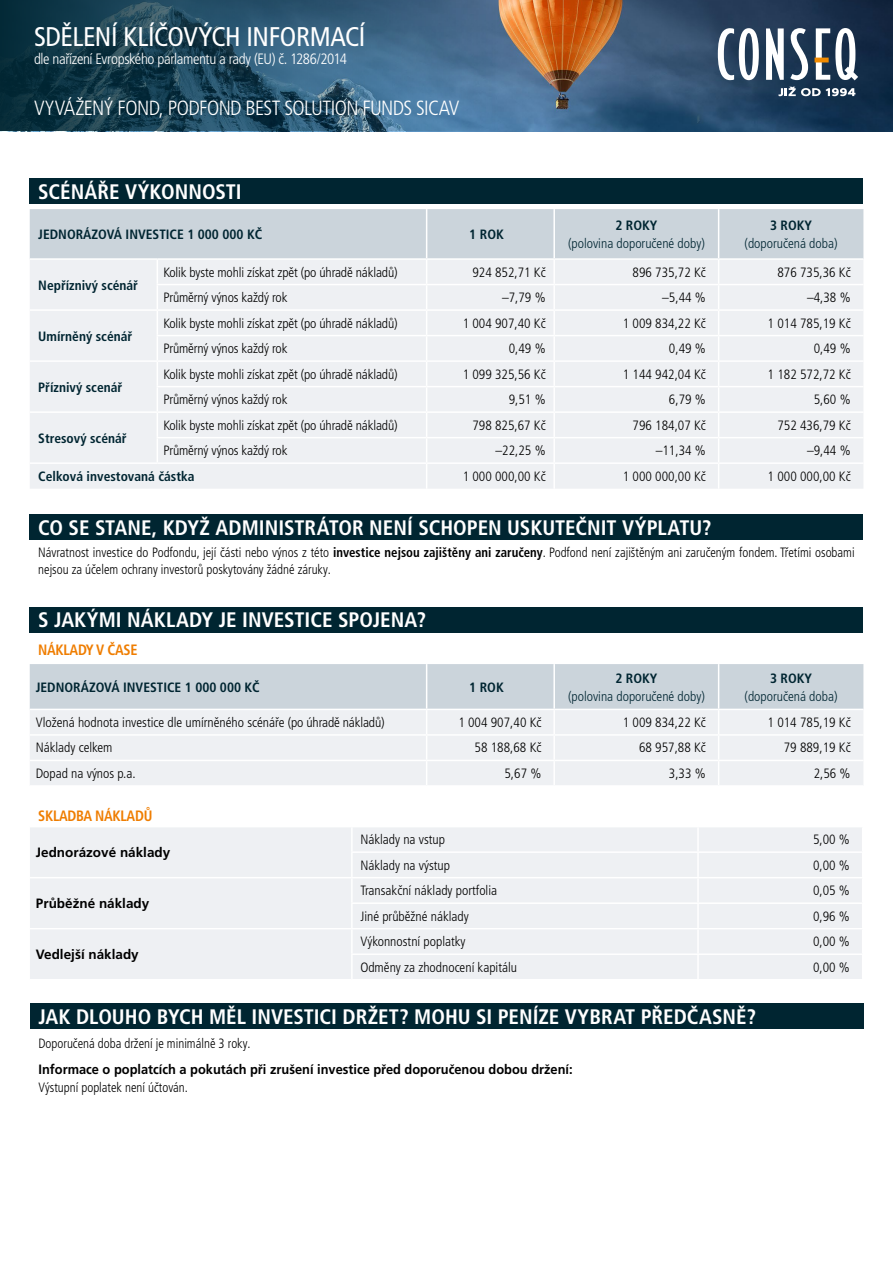
<style>
.page{position:relative;width:893px;height:1263px;background:#fff}
.page>*{position:absolute;margin:0;border:0;box-sizing:border-box;transform-origin:0 0}
.t1{font:condensed 27px "Frutiger LT Pro";letter-spacing:-.015em;color:#fff}
.t2{font:700 condensed 21px "Frutiger LT Pro";color:#fff}
.t3{font:300 condensed 20.55px "Frutiger LT Pro";letter-spacing:-.03em;color:#fff}
.t4{font:300 condensed 15px "Frutiger LT Pro";letter-spacing:-.025em;color:#fff}
.t5{font:700 condensed 15px "Frutiger LT Pro";letter-spacing:-.02em;color:#ef7d00;scale:.95 1}
.t6{font:300 condensed 13.5px "Frutiger LT Pro";color:#000}
.t7{font:300 condensed 13.5px/16.5px "Frutiger LT Pro";color:#000;scale:.95 1}
.t8{font:700 condensed 13.5px "Frutiger LT Pro";color:#002531}
.t9{font:300 condensed 13.5px "Frutiger LT Pro";color:#002531}
.t10{font:700 13.5px "Frutiger LT Pro";color:#000;scale:.95 1}
.t11{font:700 13.5px "Frutiger LT Pro";color:#000}
.s1{font-weight:700}
</style>
<div class="page">
<img style="left:496px;top:0;width:397px;height:131px">
<svg style="left:0;top:0;width:496px;height:131px;background:#285069"></svg>
<svg style="left:718px;top:28px;width:41px;height:52px"></svg>
<svg style="left:766px;top:28px;width:18px;height:52px"></svg>
<svg style="left:790px;top:28px;width:18px;height:52px"></svg>
<svg style="left:816px;top:28px;width:42px;height:52px"></svg>
<hr style="left:814px;top:58px;width:15px;height:4px;background:#f18a00">
<svg style="left:779px;top:87px;width:76px;height:9px"></svg>
<div style="left:30px;top:179px;width:833px;height:25px;background:#002531"></div>
<svg style="left:30px;top:209px;width:833px;height:280px;background:#e8ebef"></svg>
<hr style="left:426px;top:209px;width:1px;height:49px;background:#fff">
<hr style="left:553px;top:209px;width:2px;height:49px;background:#fff">
<hr style="left:718px;top:209px;width:1px;height:49px;background:#fff">
<div style="left:30px;top:1003px;width:833px;height:26px;background:#002531"></div>
<div style="left:30px;top:607px;width:833px;height:25px;background:#002531"></div>
<div style="left:30px;top:514px;width:833px;height:26px;background:#002531"></div>
<svg style="left:30px;top:664px;width:833px;height:121px;background:#e1e6ea"></svg>
<hr style="left:426px;top:664px;width:1px;height:45px;background:#fff">
<hr style="left:553px;top:664px;width:2px;height:45px;background:#fff">
<hr style="left:718px;top:664px;width:1px;height:45px;background:#fff">
<div style="left:30px;top:827px;width:832px;height:152px;background:#eef0f3"></div>
<hr style="left:30px;top:877px;width:322px;height:1px;background:#fff">
<hr style="left:351px;top:902px;width:347px;height:2px;background:#fff">
<hr style="left:698px;top:902px;width:165px;height:2px;background:#fff">
<hr style="left:351px;top:827px;width:2px;height:24px;background:#fff">
<hr style="left:697px;top:827px;width:2px;height:24px;background:#fff">
<hr style="left:351px;top:851px;width:347px;height:2px;background:#fff">
<hr style="left:351px;top:853px;width:2px;height:24px;background:#fff">
<hr style="left:698px;top:851px;width:165px;height:2px;background:#fff">
<hr style="left:697px;top:853px;width:2px;height:24px;background:#fff">
<hr style="left:352px;top:877px;width:346px;height:1px;background:#fff">
<hr style="left:351px;top:878px;width:2px;height:24px;background:#fff">
<hr style="left:698px;top:877px;width:165px;height:1px;background:#fff">
<hr style="left:697px;top:878px;width:2px;height:24px;background:#fff">
<hr style="left:351px;top:904px;width:2px;height:24px;background:#fff">
<hr style="left:697px;top:904px;width:2px;height:24px;background:#fff">
<hr style="left:30px;top:928px;width:322px;height:1px;background:#fff">
<hr style="left:352px;top:928px;width:346px;height:1px;background:#fff">
<hr style="left:351px;top:929px;width:2px;height:24px;background:#fff">
<hr style="left:698px;top:928px;width:165px;height:1px;background:#fff">
<hr style="left:697px;top:929px;width:2px;height:24px;background:#fff">
<hr style="left:351px;top:953px;width:347px;height:2px;background:#fff">
<hr style="left:351px;top:955px;width:2px;height:24px;background:#fff">
<hr style="left:698px;top:953px;width:165px;height:2px;background:#fff">
<hr style="left:697px;top:955px;width:2px;height:24px;background:#fff">
<h1 class="t1" style="left:34px;top:21px;width:333px">SDĚLENÍ KLÍČOVÝCH INFORMACÍ</h1>
<p class="t4" style="left:34px;top:50px;width:314px">dle nařízení Evropského parlamentu a rady (EU) č. 1286/2014</p>
<h3 class="t3" style="left:34px;top:96px;width:427px">VYVÁŽENÝ FOND, PODFOND BEST SOLUTION FUNDS SICAV</h3>
<h2 class="t2" style="left:38px;top:179px;width:205px">SCÉNÁŘE VÝKONNOSTI</h2>
<p class="t8" style="left:38px;top:226px;width:226px">JEDNORÁZOVÁ INVESTICE 1 000 000 KČ</p>
<p class="t8" style="left:469px;top:226px;width:36px">1 ROK</p>
<p class="t8" style="left:615px;top:218px;width:44px">2 ROKY</p>
<p class="t9" style="left:568px;top:236px;width:138px">(polovina doporučené doby)</p>
<p class="t8" style="left:770px;top:218px;width:44px">3 ROKY</p>
<p class="t9" style="left:744px;top:236px;width:95px">(doporučená doba)</p>
<p class="t8" style="left:38px;top:277px;width:101px">Nepříznivý scénář</p>
<p class="t8" style="left:38px;top:328px;width:96px">Umírněný scénář</p>
<p class="t8" style="left:38px;top:379px;width:86px">Příznivý scenář</p>
<p class="t6" style="left:163px;top:264px;width:236px">Kolik byste mohli získat zpět (po úhradě nákladů)</p>
<p class="t6" style="left:472px;top:264px;width:75px">924 852,71 Kč</p>
<p class="t6" style="left:633px;top:264px;width:75px">896 735,72 Kč</p>
<p class="t6" style="left:777px;top:264px;width:75px">876 735,36 Kč</p>
<p class="t6" style="left:163px;top:290px;width:126px">Průměrný výnos každý rok</p>
<p class="t6" style="left:502px;top:290px;width:45px">–7,79 %</p>
<p class="t6" style="left:662px;top:290px;width:45px">–5,44 %</p>
<p class="t6" style="left:807px;top:290px;width:45px">–4,38 %</p>
<p class="t6" style="left:163px;top:315px;width:236px">Kolik byste mohli získat zpět (po úhradě nákladů)</p>
<p class="t6" style="left:463px;top:315px;width:85px">1 004 907,40 Kč</p>
<p class="t6" style="left:623px;top:315px;width:85px">1 009 834,22 Kč</p>
<p class="t6" style="left:768px;top:315px;width:85px">1 014 785,19 Kč</p>
<p class="t6" style="left:163px;top:341px;width:126px">Průměrný výnos každý rok</p>
<p class="t6" style="left:509px;top:341px;width:38px">0,49 %</p>
<p class="t6" style="left:669px;top:341px;width:38px">0,49 %</p>
<p class="t6" style="left:814px;top:341px;width:38px">0,49 %</p>
<p class="t6" style="left:163px;top:366px;width:236px">Kolik byste mohli získat zpět (po úhradě nákladů)</p>
<p class="t6" style="left:463px;top:366px;width:85px">1 099 325,56 Kč</p>
<p class="t6" style="left:623px;top:366px;width:85px">1 144 942,04 Kč</p>
<p class="t6" style="left:768px;top:366px;width:85px">1 182 572,72 Kč</p>
<p class="t6" style="left:163px;top:392px;width:126px">Průměrný výnos každý rok</p>
<p class="t6" style="left:509px;top:392px;width:38px">9,51 %</p>
<p class="t6" style="left:669px;top:392px;width:38px">6,79 %</p>
<p class="t6" style="left:814px;top:392px;width:38px">5,60 %</p>
<p class="t6" style="left:163px;top:417px;width:236px">Kolik byste mohli získat zpět (po úhradě nákladů)</p>
<p class="t6" style="left:472px;top:417px;width:75px">798 825,67 Kč</p>
<p class="t6" style="left:633px;top:417px;width:75px">796 184,07 Kč</p>
<p class="t6" style="left:777px;top:417px;width:75px">752 436,79 Kč</p>
<p class="t6" style="left:163px;top:443px;width:126px">Průměrný výnos každý rok</p>
<p class="t6" style="left:496px;top:443px;width:52px">–22,25 %</p>
<p class="t6" style="left:656px;top:443px;width:52px">–11,34 %</p>
<p class="t6" style="left:807px;top:443px;width:45px">–9,44 %</p>
<p class="t8" style="left:38px;top:468px;width:158px">Celková investovaná částka</p>
<p class="t6" style="left:463px;top:469px;width:85px">1 000 000,00 Kč</p>
<p class="t6" style="left:623px;top:469px;width:85px">1 000 000,00 Kč</p>
<p class="t6" style="left:768px;top:469px;width:85px">1 000 000,00 Kč</p>
<p class="t8" style="left:38px;top:430px;width:90px">Stresový scénář</p>
<h2 class="t2" style="left:38px;top:515px;width:675px">CO SE STANE, KDYŽ ADMINISTRÁTOR NENÍ SCHOPEN USKUTEČNIT VÝPLATU?</h2>
<p class="t7" style="left:38px;top:544px;width:861px">Návratnost investice do Podfondu, její části nebo výnos z této <span class="s1">investice nejsou zajištěny ani zaručeny</span>. Podfond není zajištěným ani zaručeným fondem. Třetími osobami nejsou za účelem ochrany investorů poskytovány žádné záruky.</p>
<h2 class="t2" style="left:38px;top:608px;width:389px">S JAKÝMI NÁKLADY JE INVESTICE SPOJENA?</h2>
<p class="t5" style="left:38px;top:641px;width:106px">NÁKLADY V ČASE</p>
<p class="t8" style="left:36px;top:679px;width:226px">JEDNORÁZOVÁ INVESTICE 1 000 000 KČ</p>
<p class="t8" style="left:469px;top:679px;width:36px">1 ROK</p>
<p class="t8" style="left:615px;top:670px;width:44px">2 ROKY</p>
<p class="t9" style="left:568px;top:688px;width:138px">(polovina doporučené doby)</p>
<p class="t8" style="left:770px;top:670px;width:44px">3 ROKY</p>
<p class="t9" style="left:744px;top:688px;width:95px">(doporučená doba)</p>
<p class="t6" style="left:36px;top:714px;width:350px">Vložená hodnota investice dle umírněného scénáře (po úhradě nákladů)</p>
<p class="t6" style="left:458px;top:714px;width:85px">1 004 907,40 Kč</p>
<p class="t6" style="left:623px;top:714px;width:85px">1 009 834,22 Kč</p>
<p class="t6" style="left:768px;top:714px;width:85px">1 014 785,19 Kč</p>
<p class="t6" style="left:36px;top:740px;width:78px">Náklady celkem</p>
<p class="t6" style="left:475px;top:740px;width:68px">58 188,68 Kč</p>
<p class="t6" style="left:639px;top:740px;width:68px">68 957,88 Kč</p>
<p class="t6" style="left:784px;top:740px;width:68px">79 889,19 Kč</p>
<p class="t6" style="left:36px;top:765px;width:101px">Dopad na výnos p.a.</p>
<p class="t6" style="left:504px;top:765px;width:38px">5,67 %</p>
<p class="t6" style="left:669px;top:765px;width:38px">3,33 %</p>
<p class="t6" style="left:814px;top:765px;width:38px">2,56 %</p>
<p class="t5" style="left:38px;top:806px;width:122px">SKLADBA NÁKLADŮ</p>
<p class="t11" style="left:36px;top:844px;width:136px">Jednorázové náklady</p>
<p class="t11" style="left:36px;top:895px;width:115px">Průběžné náklady</p>
<p class="t11" style="left:36px;top:946px;width:104px">Vedlejší náklady</p>
<p class="t6" style="left:360px;top:832px;width:86px">Náklady na vstup</p>
<p class="t6" style="left:813px;top:832px;width:38px">5,00 %</p>
<p class="t6" style="left:360px;top:857px;width:91px">Náklady na výstup</p>
<p class="t6" style="left:813px;top:857px;width:38px">0,00 %</p>
<p class="t6" style="left:360px;top:883px;width:138px">Transakční náklady portfolia</p>
<p class="t6" style="left:813px;top:883px;width:38px">0,05 %</p>
<p class="t6" style="left:360px;top:908px;width:110px">Jiné průběžné náklady</p>
<p class="t6" style="left:813px;top:908px;width:38px">0,96 %</p>
<p class="t6" style="left:360px;top:934px;width:107px">Výkonnostní poplatky</p>
<p class="t6" style="left:813px;top:934px;width:38px">0,00 %</p>
<p class="t6" style="left:360px;top:959px;width:158px">Odměny za zhodnocení kapitálu</p>
<p class="t6" style="left:813px;top:959px;width:38px">0,00 %</p>
<h2 class="t2" style="left:38px;top:1004px;width:719px">JAK DLOUHO BYCH MĚL INVESTICI DRŽET? MOHU SI PENÍZE VYBRAT PŘEDČASNĚ?</h2>
<p class="t7" style="left:38px;top:1035px;width:225px">Doporučená doba držení je minimálně 3 roky.</p>
<p class="t10" style="left:38px;top:1061px;width:564px">Informace o poplatcích a pokutách při zrušení investice před doporučenou dobou držení:</p>
<p class="t7" style="left:38px;top:1079px;width:159px">Výstupní poplatek není účtován.</p>
</div>
